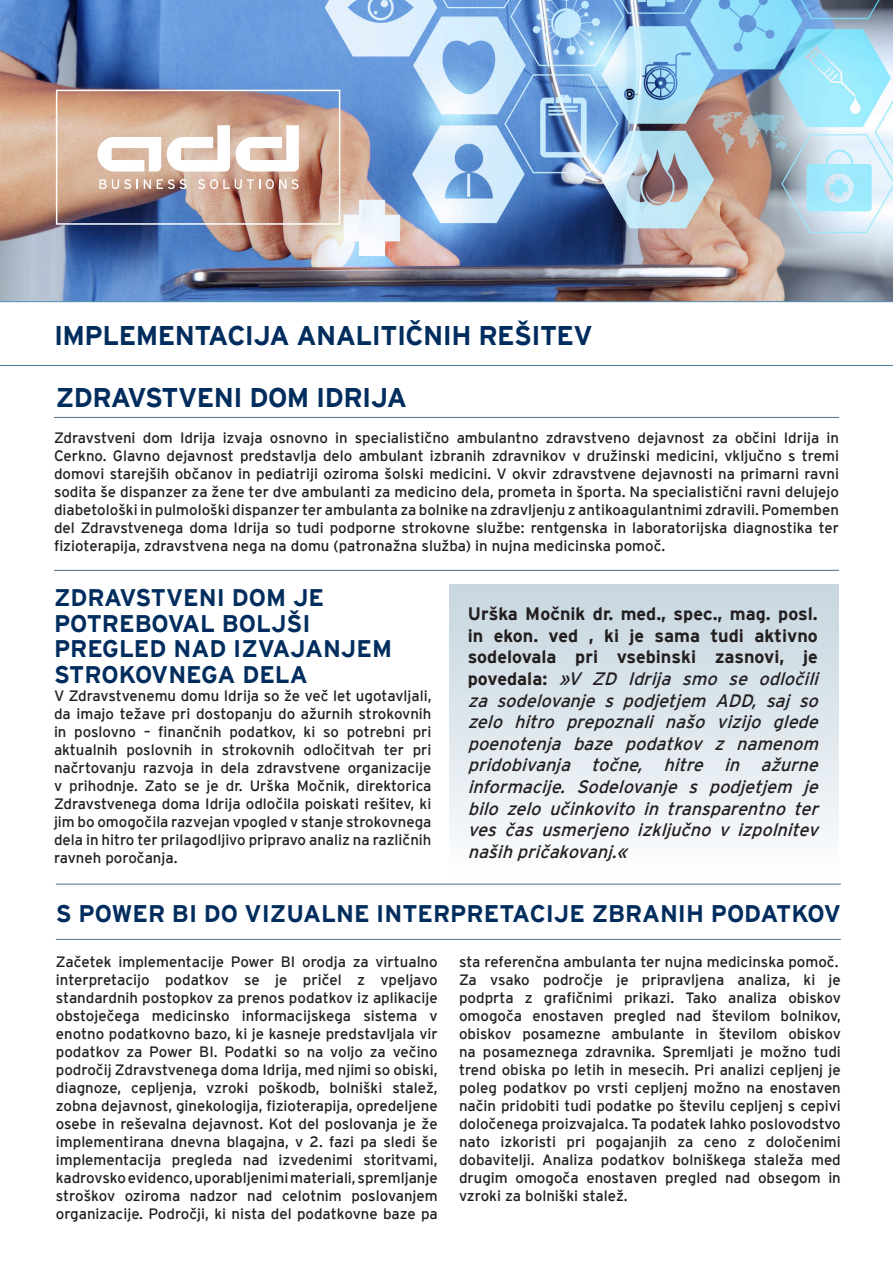
<style>
.page{position:relative;width:893px;height:1263px;background:#fff}
.page>*{position:absolute;margin:0;border:0;box-sizing:border-box;transform-origin:0 0}
.t1{font:700 27px "Interstate";letter-spacing:-.02em;color:#002d5e}
.t2{font:700 24px/25.5px "Interstate";color:#002d5e}
.t3{font:italic 18px/21.6px "Interstate";color:#231f20}
.t4{font:15px/18px "Interstate";color:#231f20;text-align:justify}
.s1{font-weight:700;font-style:normal}
</style>
<div class="page">
<div style="left:450px;top:584px;width:388px;height:292px;background:linear-gradient(to bottom,#c6d5df,#fbfcfd)"></div>
<img style="left:0;top:0;width:893px;height:301px">
<svg style="left:99px;top:179px;width:32px;height:10px"></svg>
<svg style="left:144px;top:179px;width:7px;height:10px"></svg>
<svg style="left:157px;top:179px;width:29px;height:10px"></svg>
<svg style="left:198px;top:179px;width:62px;height:10px"></svg>
<svg style="left:266px;top:179px;width:20px;height:10px"></svg>
<svg style="left:292px;top:179px;width:6px;height:10px"></svg>
<svg style="left:97px;top:137px;width:64px;height:35px"></svg>
<svg style="left:167px;top:125px;width:132px;height:47px"></svg>
<div style="left:56px;top:90px;width:284px;height:135px;border:2px solid #fff"></div>
<svg style="left:0;top:301px;width:893px;height:65px"></svg>
<hr style="left:54px;top:417px;width:785px;height:1px;background:#4c7287">
<hr style="left:54px;top:570px;width:785px;height:1px;background:#4c7287">
<hr style="left:56px;top:884px;width:785px;height:1px;background:#4c7287">
<hr style="left:56px;top:939px;width:785px;height:1px;background:#4c7287">
<p class="t1" style="left:54px;top:320px;width:540px">IMPLEMENTACIJA ANALITIČNIH REŠITEV</p>
<p class="t1" style="left:56px;top:381px;width:353px">ZDRAVSTVENI DOM IDRIJA</p>
<p class="t4" style="left:54px;top:428px;width:786px">Zdravstveni dom Idrija izvaja osnovno in specialistično ambulantno zdravstveno dejavnost za občini Idrija in Cerkno. Glavno dejavnost predstavlja delo ambulant izbranih zdravnikov v družinski medicini, vključno s tremi domovi starejših občanov in pediatriji oziroma šolski medicini. V okvir zdravstvene dejavnosti na primarni ravni sodita še dispanzer za žene ter dve ambulanti za medicino dela, prometa in športa. Na specialistični ravni delujejo diabetološki in pulmološki dispanzer ter ambulanta za bolnike na zdravljenju z antikoagulantnimi zdravili. Pomemben del Zdravstvenega doma Idrija so tudi podporne strokovne službe: rentgenska in laboratorijska diagnostika ter fizioterapija, zdravstvena nega na domu (patronažna služba) in nujna medicinska pomoč.</p>
<p class="t2" style="left:54px;top:585px;width:340px">ZDRAVSTVENI DOM JE<br>POTREBOVAL BOLJŠI<br>PREGLED NAD IZVAJANJEM<br>STROKOVNEGA DELA</p>
<p class="t4" style="left:54px;top:686px;width:379px">V Zdravstvenemu domu Idrija so že več let ugotavljali, da imajo težave pri dostopanju do ažurnih strokovnih in poslovno – finančnih podatkov, ki so potrebni pri aktualnih poslovnih in strokovnih odločitvah ter pri načrtovanju razvoja in dela zdravstvene organizacije v prihodnje. Zato se je dr. Urška Močnik, direktorica Zdravstvenega doma Idrija odločila poiskati rešitev, ki jim bo omogočila razvejan vpogled v stanje strokovnega dela in hitro ter prilagodljivo pripravo analiz na različnih ravneh poročanja.</p>
<p class="t3" style="left:468px;top:603px;width:357px"><span class="s1">Urška Močnik dr. med., spec., mag. posl. in ekon. ved , ki je sama tudi aktivno sodelovala pri vsebinski zasnovi, je p o v e d a l a :</span> »V ZD Idrija smo se odločili za sodelovanje s podjetjem ADD, saj so zelo hitro prepoznali našo vizijo glede poenotenja baze podatkov z namenom pridobivanja točne, hitre in ažurne informacije. Sodelovanje s podjetjem je bilo zelo učinkovito in transparentno ter ves čas usmerjeno izključno v izpolnitev naših pričakovanj.«</p>
<p class="t2" style="left:56px;top:900px;width:786px">S POWER BI DO VIZUALNE INTERPRETACIJE ZBRANIH PODATKOV</p>
<p class="t4" style="left:56px;top:952px;width:383px">Začetek implementacije Power BI orodja za virtualno interpretacijo podatkov se je pričel z vpeljavo standardnih postopkov za prenos podatkov iz aplikacije obstoječega medicinsko informacijskega sistema v enotno podatkovno bazo, ki je kasneje predstavljala vir podatkov za Power BI. Podatki so na voljo za večino področij Zdravstvenega doma Idrija, med njimi so obiski, diagnoze, cepljenja, vzroki poškodb, bolniški stalež, zobna dejavnost, ginekologija, fizioterapija, opredeljene osebe in reševalna dejavnost. Kot del poslovanja je že implementirana dnevna blagajna, v 2. fazi pa sledi še implementacija pregleda nad izvedenimi storitvami, kadrovsko evidenco, uporabljenimi materiali, spremljanje stroškov oziroma nadzor nad celotnim poslovanjem organizacije. Področji, ki nista del podatkovne baze pa</p>
<p class="t4" style="left:459px;top:952px;width:381px">sta referenčna ambulanta ter nujna medicinska pomoč.</p>
<p class="t4" style="left:459px;top:970px;width:383px">Za vsako področje je pripravljena analiza, ki je podprta z grafičnimi prikazi. Tako analiza obiskov omogoča enostaven pregled nad številom bolnikov, obiskov posamezne ambulante in številom obiskov na posameznega zdravnika. Spremljati je možno tudi trend obiska po letih in mesecih. Pri analizi cepljenj je poleg podatkov po vrsti cepljenj možno na enostaven način pridobiti tudi podatke po številu cepljenj s cepivi določenega proizvajalca. Ta podatek lahko poslovodstvo nato izkoristi pri pogajanjih za ceno z določenimi dobavitelji. Analiza podatkov bolniškega staleža med drugim omogoča enostaven pregled nad obsegom in vzroki za bolniški stalež.</p>
</div>
